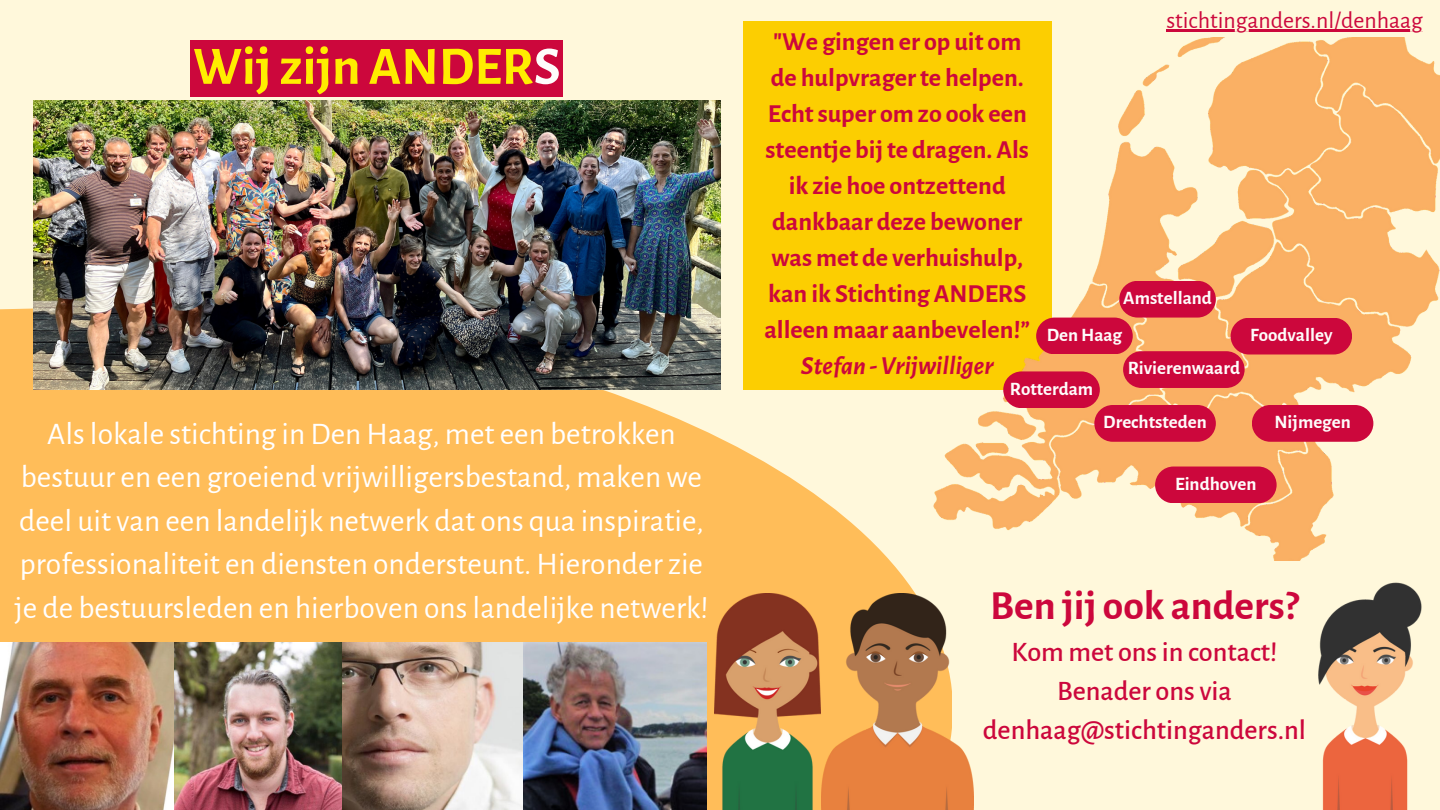
<style>
.page{position:relative;width:1440px;height:810px;background:#fff8db}
.page>*{position:absolute;margin:0;border:0;box-sizing:border-box;transform-origin:0 0}
.t1{font:700 54.1px "Alegreya Sans";color:#ffed00}
.t2{font:700 41.6px "Alegreya Sans";color:#cc073c}
.t3{font:31.4px/43.5px "Alegreya Sans";color:#fff;text-align:center}
.t4{font:500 28.3px/39px "Alegreya Sans";color:#cc073c;text-align:center}
.t5{font:700 26.1px/36px "Alegreya Sans";color:#cc073c;text-align:center}
.t6{font:23.8px "Alegreya Sans";color:#cc073c}
.t7{font:700 19px "Alegreya Sans";color:#fefcfb}
.s1{color:#fefcfb}
.s2{font-style:italic}
</style>
<div class="page">
<img style="left:1318px;top:582px;width:104px;height:228px">
<div style="left:744px;top:22px;width:308px;height:368px;background:#fcce01"></div>
<img style="left:952px;top:38px;width:488px;height:523px">
<svg style="left:0;top:308px;width:952px;height:502px;fill:#ffbd59"></svg>
<img style="left:33px;top:100px;width:687px;height:290px">
<img style="left:714px;top:594px;width:259px;height:216px">
<div style="left:1119px;top:281px;width:97px;height:37px;background:#cc073c;border-radius:18px"></div>
<div style="left:1036px;top:318px;width:97px;height:36px;background:#cc073c;border-radius:18px"></div>
<div style="left:1003px;top:371px;width:97px;height:37px;background:#cc073c;border-radius:18px"></div>
<div style="left:1123px;top:351px;width:122px;height:37px;background:#cc073c;border-radius:18px"></div>
<div style="left:1094px;top:405px;width:122px;height:37px;background:#cc073c;border-radius:18px"></div>
<div style="left:1155px;top:467px;width:122px;height:36px;background:#cc073c;border-radius:18px"></div>
<div style="left:1252px;top:405px;width:121px;height:37px;background:#cc073c;border-radius:18px"></div>
<div style="left:1231px;top:318px;width:121px;height:37px;background:#cc073c;border-radius:18px"></div>
<img style="left:0;top:642px;width:707px;height:168px">
<div style="left:191px;top:40px;width:372px;height:56px;background:#cc073c"></div>
<hr style="left:1166px;top:29px;width:257px;height:2px;background:#cc073c">
<p class="t1" style="left:193px;top:41px;width:369px">Wij zijn ANDER<span class="s1">S</span></p>
<p class="t3" style="left:14px;top:413px;width:696px">Als lokale stichting in Den Haag, met een betrokken bestuur en een groeiend vrijwilligersbestand, maken we deel uit van een landelijk netwerk dat ons qua inspiratie, professionaliteit en diensten ondersteunt. Hieronder zie je de bestuursleden en hierboven ons landelijke netwerk!</p>
<h4 class="t6" style="left:1166px;top:9px;width:258px">stichtinganders.nl/denhaag</h4>
<p class="t5" style="left:764px;top:24px;width:267px">"We gingen er op uit om de hulpvragerte helpen.<br>Echtsuper om zo ook een steentje bijte dragen. Als ik zie hoe ontzettend dankbaar deze bewoner was met de verhuishulp, kan ik Stichting ANDERS alleen maar aanbevelen!”<br><span class="s2">Stefan -Vrijwilliger</span></p>
<p class="t7" style="left:1123px;top:289px;width:90px">Amstelland</p>
<h3 class="t7" style="left:1250px;top:326px;width:84px">Foodvalley</h3>
<p class="t7" style="left:1047px;top:326px;width:77px">DenHaag</p>
<p class="t7" style="left:1010px;top:379px;width:85px">Rotterdam</p>
<p class="t7" style="left:1128px;top:359px;width:114px">Rivierenwaard</p>
<p class="t7" style="left:1103px;top:413px;width:105px">Drechtsteden</p>
<p class="t7" style="left:1175px;top:475px;width:83px">Eindhoven</p>
<p class="t7" style="left:1274px;top:413px;width:78px">Nijmegen</p>
<p class="t2" style="left:990px;top:585px;width:310px">Ben jij ook anders?</p>
<h2 class="t4" style="left:983px;top:633px;width:325px">Kom met ons in contact!<br>Benader ons via denhaag@stichtinganders.nl</h2>
</div>
